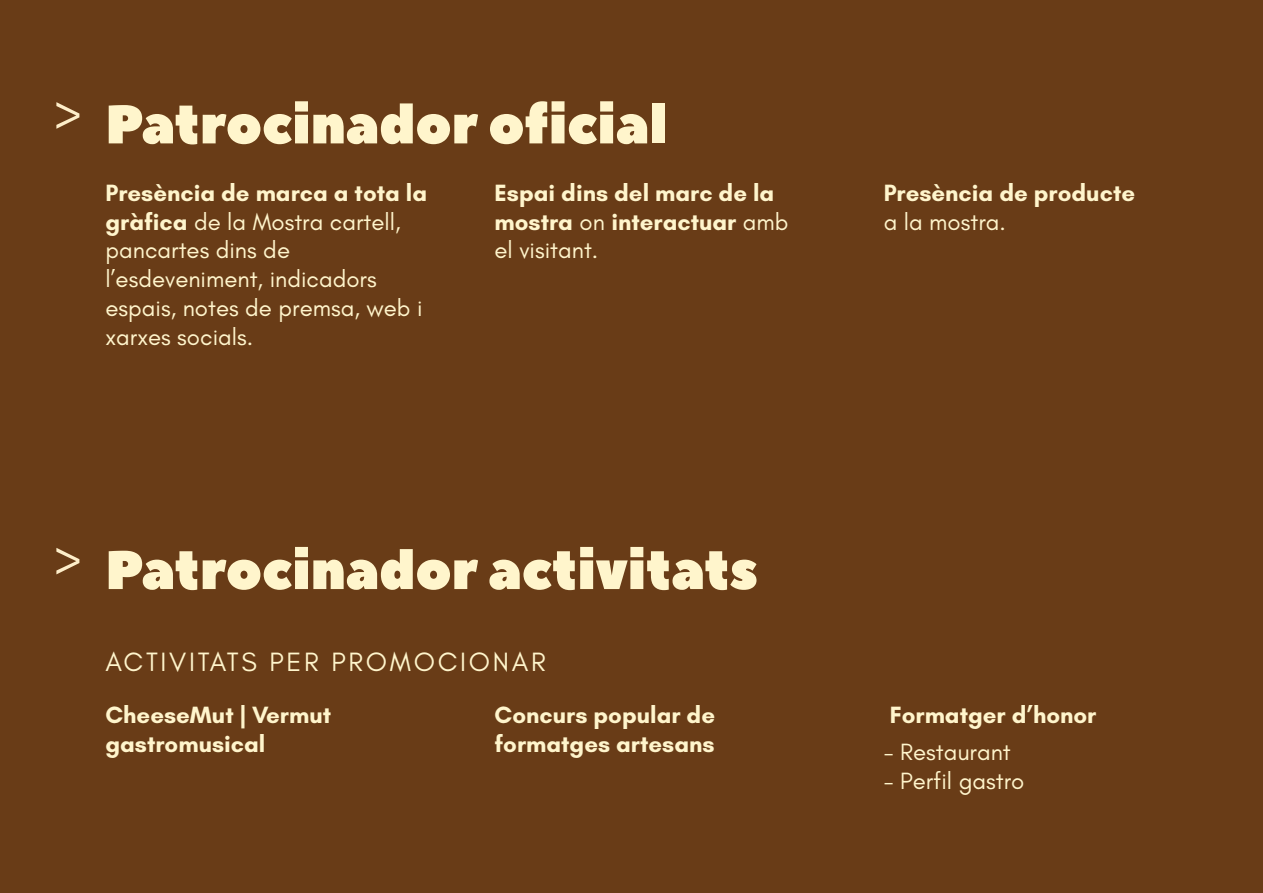
<style>
.page{position:relative;width:1263px;height:893px;background:#693c17}
.page>*{position:absolute;margin:0;border:0;box-sizing:border-box;transform-origin:0 0}
.t1{font:54px "Peace Sans";color:#fff5cc}
.t2{font:54px "Glacial Indifference";color:#feeec9}
.t3{font:27px "Glacial Indifference";letter-spacing:.1em;color:#fff5cc}
.t4{font:24px/28.8px "Glacial Indifference";color:#fff5cc}
.t5{font:700 24px/28.8px "Glacial Indifference";color:#fff5cc}
.s1{font-weight:700}
.s2{color:#693b15}
.s3{font-weight:400}
</style>
<div class="page">
<h1 class="t2" style="left:54px;top:78px;width:29px">&gt;</h1>
<h1 class="t1" style="left:105px;top:88px;width:564px">Patrocinador oficial</h1>
<p class="t4" style="left:105px;top:179px;width:323px"><span class="s1">Presència de marca a tota la gràfica</span> de la Mostra cartell, pancartes dins de l’esdeveniment, indicadors espais, notes de premsa, web i xarxes socials.<span class="s2">.</span></p>
<p class="t5" style="left:884px;top:178px;width:253px">Presència de producte</p>
<p class="t5" style="left:494px;top:178px;width:296px">Espai dins del marc de la mostra <span class="s3">on</span> interactuar <span class="s3">amb el visitant.</span></p>
<p class="t4" style="left:884px;top:208px;width:124px">a la mostra.</p>
<h1 class="t2" style="left:54px;top:524px;width:29px">&gt;</h1>
<h1 class="t1" style="left:105px;top:534px;width:654px">Patrocinador activitats</h1>
<p class="t3" style="left:105px;top:647px;width:442px">ACTIVITATS PER PROMOCIONAR</p>
<p class="t5" style="left:105px;top:700px;width:227px">CheeseMut | Vermut gastromusical</p>
<p class="t5" style="left:495px;top:700px;width:222px">Concurs popular de formatges artesans</p>
<p class="t5" style="left:890px;top:700px;width:208px">Formatger d’honor</p>
<p class="t4" style="left:884px;top:738px;width:129px">- Restaurant</p>
<p class="t4" style="left:884px;top:767px;width:142px">- Perfil gastro</p>
</div>
